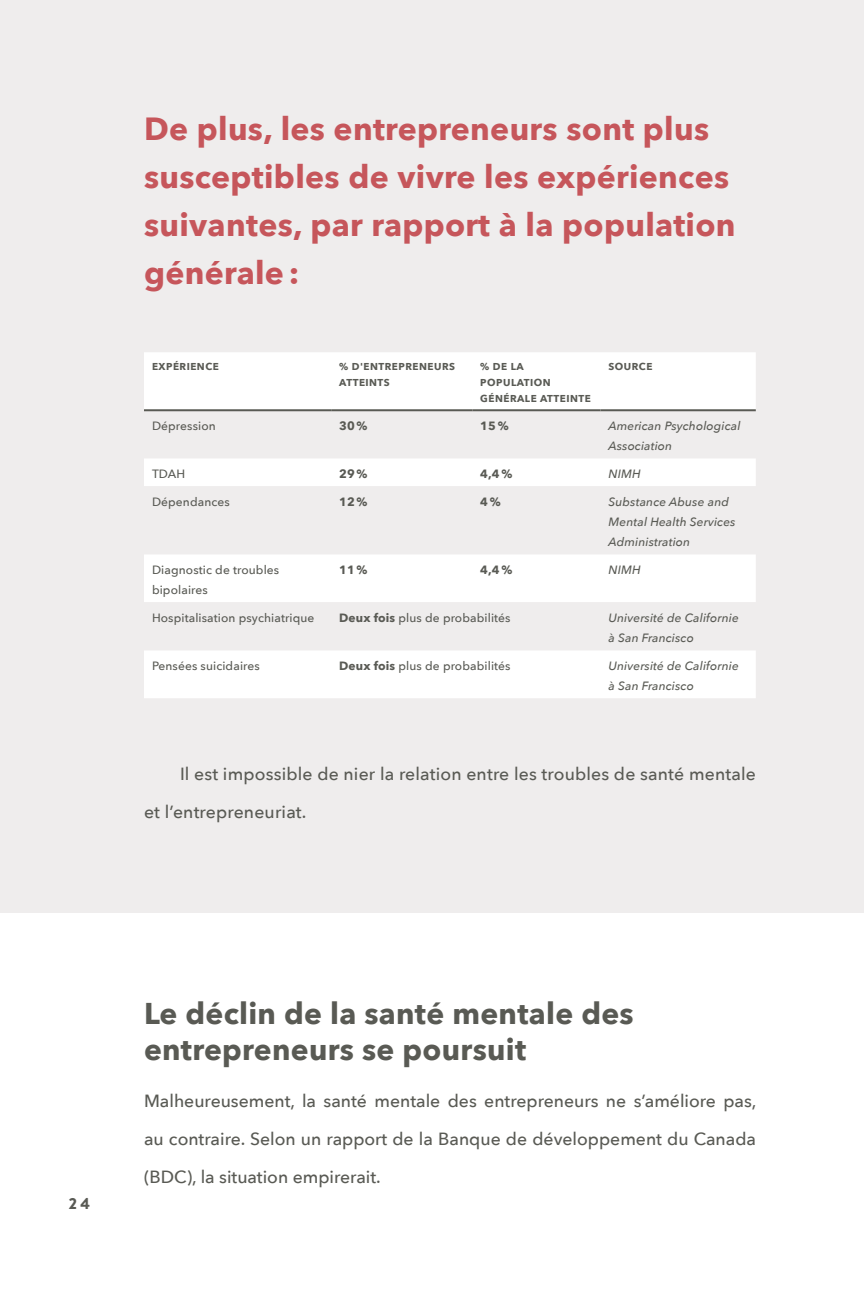
<style>
.page{position:relative;width:864px;height:1296px;background:#fff}
.page>*{position:absolute;margin:0;border:0;box-sizing:border-box;transform-origin:0 0}
.t1{font:700 32px/48px "Avenir Next";letter-spacing:.01em;color:#c6565b}
.t2{font:700 30px/36px "Avenir Next";letter-spacing:.01em;color:#595a54}
.t3{font:500 17.6px/38px "Avenir Next";letter-spacing:.01em;color:#595a54}
.t4{font:900 16px "Brandon Grotesque";color:#595a54}
.t5{font:italic 500 12px/20px "Avenir Next";letter-spacing:.01em;color:#595a54}
.t6{font:500 12px/20px "Avenir Next";letter-spacing:.01em;color:#595a54}
.t7{font:700 12px "Avenir Next";letter-spacing:.01em;color:#595a54}
.t8{font:700 10px/16px "Avenir Next";letter-spacing:.05em;color:#595a54}
.s1{font-weight:700}
</style>
<div class="page">
<div style="left:0;top:0;width:864px;height:913px;background:#efeded"></div>
<div style="left:144px;top:352px;width:612px;height:346px;background:#fff"></div>
<svg style="left:144px;top:411px;width:612px;height:239px"></svg>
<hr style="left:144px;top:409px;width:187px;height:2px;background:#595a54">
<hr style="left:331px;top:409px;width:141px;height:2px;background:#595a54">
<hr style="left:472px;top:409px;width:128px;height:2px;background:#595a54">
<hr style="left:600px;top:409px;width:156px;height:2px;background:#595a54">
<h1 class="t1" style="left:144px;top:104px;width:593px">De plus, les entrepreneurs sont plus susceptibles de vivre les expériences suivantes, par rapport à la population générale:</h1>
<p class="t8" style="left:152px;top:359px;width:68px">EXPÉRIENCE</p>
<p class="t8" style="left:339px;top:359px;width:117px">% D'ENTREPRENEURS<br>ATTEINTS</p>
<p class="t8" style="left:480px;top:359px;width:112px">% DE LA<br>POPULATION<br>GÉNÉRALE ATTEINTE</p>
<p class="t8" style="left:608px;top:359px;width:45px">SOURCE</p>
<p class="t6" style="left:152px;top:416px;width:65px">Dépression</p>
<p class="t7" style="left:339px;top:416px;width:30px">30%</p>
<p class="t7" style="left:480px;top:416px;width:30px">15%</p>
<p class="t5" style="left:608px;top:416px;width:134px">American Psychological<br>Association</p>
<p class="t6" style="left:152px;top:464px;width:35px">TDAH</p>
<p class="t7" style="left:339px;top:464px;width:30px">29%</p>
<p class="t7" style="left:480px;top:464px;width:34px">4,4%</p>
<p class="t5" style="left:608px;top:464px;width:34px">NIMH</p>
<p class="t6" style="left:152px;top:492px;width:79px">Dépendances</p>
<p class="t7" style="left:339px;top:492px;width:30px">12%</p>
<p class="t7" style="left:480px;top:492px;width:22px">4%</p>
<p class="t5" style="left:608px;top:492px;width:129px">Substance Abuse and<br>Mental Health Services<br>Administration</p>
<p class="t6" style="left:152px;top:560px;width:129px">Diagnostic de troubles bipolaires</p>
<p class="t7" style="left:339px;top:560px;width:30px">11%</p>
<p class="t7" style="left:480px;top:560px;width:34px">4,4%</p>
<p class="t5" style="left:608px;top:560px;width:34px">NIMH</p>
<p class="t6" style="left:152px;top:608px;width:164px">Hospitalisation psychiatrique</p>
<p class="t6" style="left:339px;top:608px;width:173px"><span class="s1">Deux fois</span> plus de probabilités</p>
<p class="t5" style="left:608px;top:608px;width:132px">Université de Californie à San Francisco</p>
<p class="t6" style="left:152px;top:656px;width:109px">Pensées suicidaires</p>
<p class="t6" style="left:339px;top:656px;width:173px"><span class="s1">Deux fois</span> plus de probabilités</p>
<p class="t5" style="left:608px;top:656px;width:132px">Université de Californie à San Francisco</p>
<p class="t3" style="left:144px;top:754px;width:614px;text-indent:36px">Il est impossible de nier la relation entre les troubles de santé mentale et l’entrepreneuriat.</p>
<p class="t4" style="left:69px;top:1192px;width:23px">24</p>
<h2 class="t2" style="left:144px;top:995px;width:491px">Le déclin de la santé mentale des entrepreneurs se poursuit</h2>
<p class="t3" style="left:144px;top:1081px;width:614px;text-align:justify">Malheureusement, la santé mentale des entrepreneurs ne s’améliore pas, au contraire. Selon un rapport de la Banque de développement du Canada (BDC), la situation empirerait.</p>
</div>
